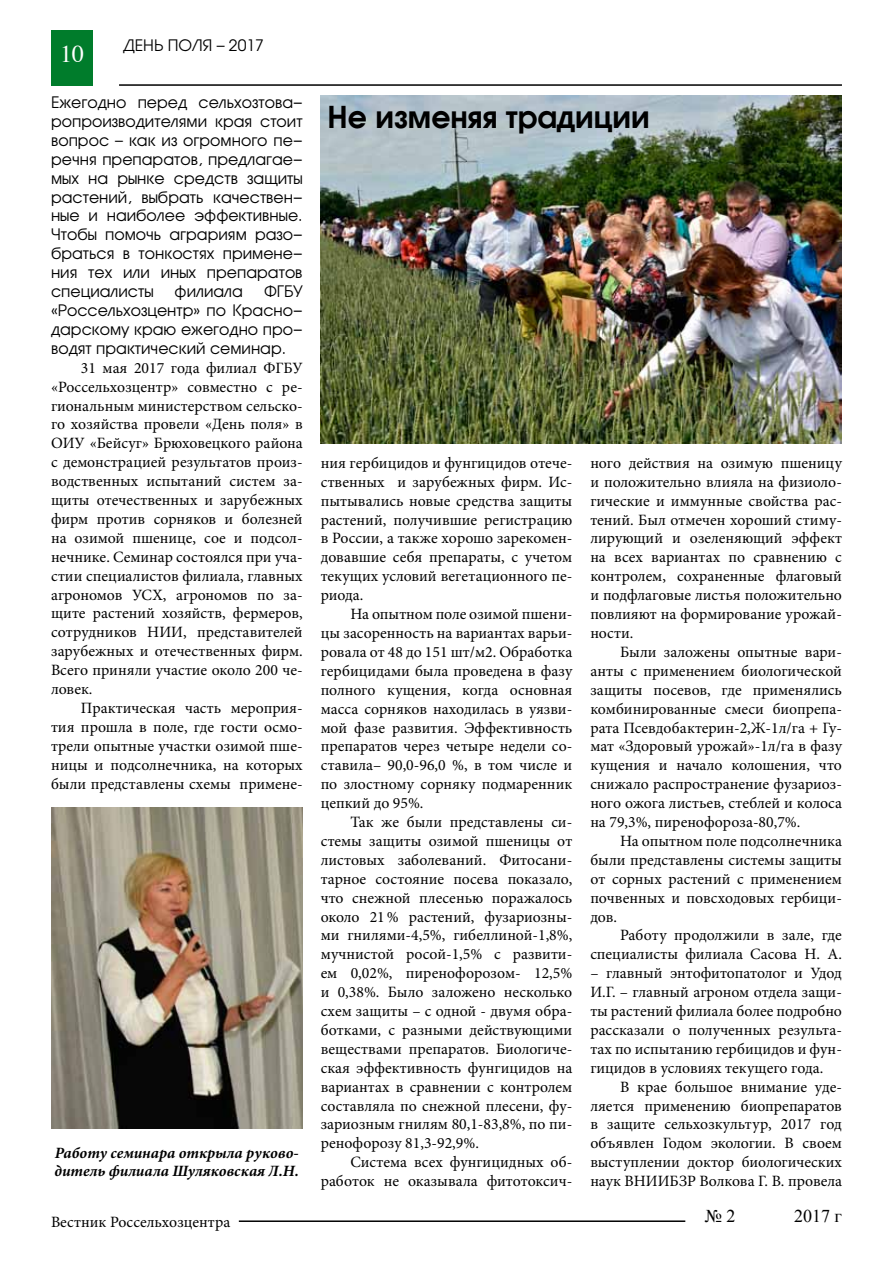
<style>
.page{position:relative;width:893px;height:1263px;background:#fff}
.page>*{position:absolute;margin:0;border:0;box-sizing:border-box;transform-origin:0 0}
.t1{font:700 30px "Avangard TM";color:#000}
.t2{font:24px "Times";color:#fff}
.t3{font:18px "Times New Roman";color:#000}
.t4{font:15.75px/18.9px "Minion Pro";color:#000;text-align:justify}
.t5{font:15.75px/18.9px "Avangard TM";color:#000;text-align:justify}
.t6{font:italic 700 15.75px/18.9px "Minion Pro";color:#000}
</style>
<div class="page">
<hr style="left:119px;top:84px;width:723px;height:2px;background:#000">
<hr style="left:239px;top:1220px;width:446px;height:2px;background:#000">
<div style="left:51px;top:30px;width:42px;height:55px;background:#007c2b"></div>
<img style="left:321px;top:96px;width:521px;height:348px">
<img style="left:51px;top:808px;width:252px;height:321px">
<h2 class="t2" style="left:60px;top:32px;width:25px">10</h2>
<p class="t5" style="left:123px;top:36px;width:142px">ДЕНЬ ПОЛЯ – 2017</p>
<p class="t5" style="left:51px;top:93px;width:253px">Ежегодно перед сельхозтова&shy;ропроизводителями края стоит вопрос – как из огромного пе&shy;речня препаратов, предлагае&shy;мых на рынке средств защиты растений, выбрать качествен&shy;ные и наиболее эффективные.<br>Чтобы помочь аграриям разо&shy;браться в тонкостях примене&shy;ния тех или иных препаратов специалисты</p>
<p class="t5" style="left:51px;top:282px;width:253px;text-indent:213px">ФГБУ «Россельхозцентр» по Красно&shy;дарскому краю ежегодно про&shy;водят практический семинар.</p>
<p class="t4" style="left:51px;top:358px;width:253px;text-indent:30px">31 мая 2017 года филиал ФГБУ «Россельхозцентр» совместно с ре&shy;гиональным министерством сельско&shy;го хозяйства провели «День поля» в ОИУ «Бейсуг» Брюховецкого района с демонстрацией результатов произ&shy;водственных испытаний систем за&shy;щиты отечественных и зарубежных фирм против сорняков и болезней на озимой пшенице, сое и подсол&shy;нечнике. Семинар состоялся при уча&shy;стии специалистов филиала, главных агрономов УСХ, агрономов по за&shy;щите растений хозяйств, фермеров, сотрудников НИИ, представителей зарубежных и отечественных фирм.<br>Всего приняли участие около 200 че&shy;ловек.</p>
<p class="t4" style="left:51px;top:698px;width:253px;text-indent:30px">Практическая часть мероприя&shy;тия прошла в поле, где гости осмо&shy;трели опытные участки озимой пше&shy;ницы и подсолнечника, на которых были представлены схемы примене-</p>
<p class="t5" style="left:175px;top:282px;width:70px">филиала</p>
<p class="t6" style="left:55px;top:1143px;width:246px">Работу семинара открыла руково&shy;дитель филиала Шуляковская Л.Н.</p>
<p class="t4" style="left:51px;top:1213px;width:181px">Вестник Россельхозцентра</p>
<h1 class="t1" style="left:328px;top:99px;width:324px">Не изменяя традиции</h1>
<p class="t4" style="left:321px;top:453px;width:253px">ния гербицидов и фунгицидов отече&shy;ственных и зарубежных фирм. Ис&shy;пытывались новые средства защиты растений, получившие регистрацию в России, а также хорошо зарекомен&shy;довавшие себя препараты, с учетом текущих условий вегетационного пе&shy;риода.</p>
<p class="t4" style="left:321px;top:605px;width:253px;text-indent:30px">На опытном поле озимой пшени&shy;цы засоренность на вариантах варьи&shy;ровала от 48 до 151 шт/м2. Обработка гербицидами была проведена в фазу полного кущения, когда основная масса сорняков находилась в уязви&shy;мой фазе развития. Эффективность препаратов через четыре недели со&shy;ставила– 90,0-96,0 %, в том числе и по злостному сорняку подмаренник цепкий до 95%.</p>
<p class="t4" style="left:321px;top:813px;width:253px;text-indent:30px">Так же были представлены си&shy;стемы защиты озимой пшеницы от листовых заболеваний. Фитосани&shy;тарное состояние посева показало, что снежной плесенью поражалось около 21% растений, фузариозны&shy;ми гнилями-4,5%, гибеллиной-1,8%, мучнистой росой-1,5% с развити&shy;ем 0,02%, пиренофорозом- 12,5% и 0,38%. Было заложено несколько схем защиты – с одной - двумя обра&shy;ботками, с разными действующими веществами препаратов. Биологиче&shy;ская эффективность фунгицидов на вариантах в сравнении с контролем составляла по снежной плесени, фу&shy;зариозным гнилям 80,1-83,8%, по пи&shy;ренофорозу 81,3-92,9%.</p>
<p class="t4" style="left:321px;top:1153px;width:253px;text-align:right">Система всех фунгицидных об&shy;работок не оказывала фитотоксич-</p>
<p class="t4" style="left:590px;top:453px;width:253px">ного действия на озимую пшеницу и положительно влияла на физиоло&shy;гические и иммунные свойства рас&shy;тений. Был отмечен хороший стиму&shy;лирующий и озеленяющий эффект на всех вариантах по сравнению с контролем, сохраненные флаговый и подфлаговые листья положительно повлияют на формирование урожай&shy;ности.</p>
<p class="t4" style="left:590px;top:642px;width:253px;text-indent:30px">Были заложены опытные вари&shy;анты с применением биологической защиты посевов, где применялись комбинированные смеси биопрепа&shy;рата Псевдобактерин-2,Ж-1л/га + Гу&shy;мат «Здоровый урожай»-1л/га в фазу кущения и начало колошения, что снижало распространение фузариоз&shy;ного ожога листьев, стеблей и колоса на 79,3%, пиренофороза-80,7%.</p>
<p class="t4" style="left:590px;top:831px;width:253px;text-indent:30px">На опытном поле подсолнечника были представлены системы защиты от сорных растений с применением почвенных и повсходовых гербици&shy;дов.</p>
<p class="t4" style="left:590px;top:926px;width:253px;text-align:right">Работу продолжили в зале, где специалисты филиала Сасова Н. А.</p>
<p class="t4" style="left:590px;top:964px;width:253px">– главный энтофитопатолог и Удод И.Г. – главный агроном отдела защи&shy;ты растений филиала более подробно рассказали о полученных результа&shy;тах по испытанию гербицидов и фун&shy;гицидов в условиях текущего года.</p>
<p class="t4" style="left:590px;top:1077px;width:253px;text-indent:30px">В крае большое внимание уде&shy;ляется применению биопрепаратов в защите сельхозкультур, 2017 год объявлен Годом экологии. В своем выступлении доктор биологических наук ВНИИБЗР Волкова Г. В. провела</p>
<p class="t3" style="left:705px;top:1204px;width:32px">№ 2</p>
<p class="t3" style="left:794px;top:1204px;width:49px">2017 г</p>
</div>
